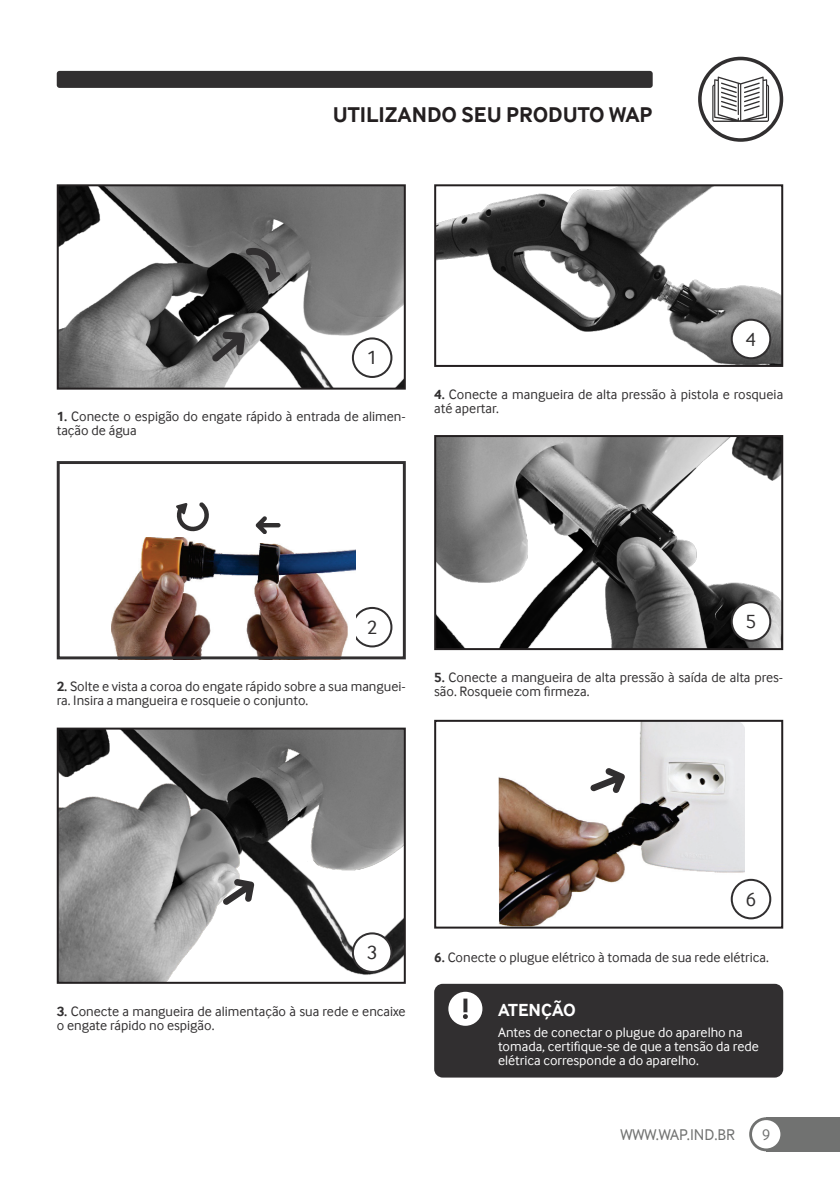
<style>
.page{position:relative;width:840px;height:1191px;background:#fff}
.page>*{position:absolute;margin:0;border:0;box-sizing:border-box;transform-origin:0 0}
.t1{font:700 22px "Inter Face";color:#231f20}
.t2{font:20px "Inter Face";color:#312f30}
.t3{font:700 18px "Inter Face";color:#fff}
.t4{font:16px "Inter Face";color:#717271}
.t5{font:14px/14px "Inter Face";color:#312f30}
.t6{font:14px/14px "Inter Face";color:#fff}
.s1{font-weight:700}
</style>
<div class="page">
<div style="left:765px;top:1117px;width:74px;height:34px;background:#717271"></div>
<svg style="left:748px;top:1117px;width:34px;height:34px"></svg>
<div style="left:751px;top:1120px;width:29px;height:28px;background:#fff;border-radius:50%"></div>
<div style="left:57px;top:71px;width:595px;height:17px;background:#312f30;border-radius:3px"></div>
<svg style="left:697px;top:57px;width:85px;height:85px"></svg>
<div style="left:701px;top:60px;width:78px;height:78px;background:#fff;border-radius:50%"></div>
<svg style="left:712px;top:77px;width:56px;height:45px"></svg>
<img style="left:437px;top:438px;width:342px;height:209px">
<div style="left:434px;top:435px;width:348px;height:215px;border:2px solid #231f20"></div>
<img style="left:437px;top:187px;width:342px;height:177px">
<div style="left:434px;top:184px;width:348px;height:183px;border:2px solid #231f20"></div>
<img style="left:60px;top:730px;width:342px;height:250px">
<div style="left:57px;top:727px;width:348px;height:256px;border:2px solid #231f20"></div>
<img style="left:60px;top:187px;width:342px;height:199px">
<div style="left:57px;top:184px;width:348px;height:205px;border:2px solid #231f20"></div>
<svg style="left:212px;top:332px;width:33px;height:30px"></svg>
<svg style="left:222px;top:878px;width:32px;height:27px"></svg>
<svg style="left:351px;top:337px;width:41px;height:41px"></svg>
<div style="left:354px;top:339px;width:36px;height:37px;background:#fff;border-radius:50%"></div>
<svg style="left:351px;top:607px;width:41px;height:40px"></svg>
<div style="left:354px;top:609px;width:36px;height:36px;background:#fff;border-radius:50%"></div>
<svg style="left:351px;top:932px;width:41px;height:41px"></svg>
<div style="left:354px;top:934px;width:36px;height:37px;background:#fff;border-radius:50%"></div>
<svg style="left:730px;top:319px;width:40px;height:40px"></svg>
<div style="left:732px;top:321px;width:36px;height:36px;background:#fff;border-radius:50%"></div>
<svg style="left:730px;top:601px;width:40px;height:41px"></svg>
<div style="left:732px;top:603px;width:36px;height:37px;background:#fff;border-radius:50%"></div>
<svg style="left:245px;top:246px;width:35px;height:36px"></svg>
<div style="left:434px;top:983px;width:348px;height:94px;background:#312f30;border-radius:9px"></div>
<div style="left:448px;top:991px;width:34px;height:34px;background:#fff;border-radius:50%"></div>
<svg style="left:463px;top:998px;width:4px;height:21px"></svg>
<img style="left:498px;top:723px;width:246px;height:202px">
<div style="left:434px;top:720px;width:348px;height:208px;border:2px solid #231f20"></div>
<svg style="left:589px;top:767px;width:35px;height:26px"></svg>
<svg style="left:730px;top:879px;width:40px;height:40px"></svg>
<div style="left:732px;top:881px;width:36px;height:36px;background:#fff;border-radius:50%"></div>
<img style="left:111px;top:537px;width:244px;height:118px">
<div style="left:57px;top:461px;width:348px;height:198px;border:3px solid #312f30"></div>
<svg style="left:255px;top:516px;width:25px;height:18px"></svg>
<svg style="left:176px;top:502px;width:33px;height:30px"></svg>
<h1 class="t1" style="left:332px;top:102px;width:321px">UTILIZANDO SEU PRODUTO WAP</h1>
<h2 class="t2" style="left:366px;top:346px;width:12px">1</h2>
<h2 class="t2" style="left:745px;top:328px;width:12px">4</h2>
<p class="t5" style="left:57px;top:410px;width:350px"><span class="s1">1.</span> Conecte o espigão do engate rápido à entrada de alimen&shy;tação de água</p>
<p class="t5" style="left:434px;top:387px;width:350px"><span class="s1">4.</span> Conecte a mangueira de alta pressão à pistola e rosqueia até apertar.</p>
<h2 class="t2" style="left:366px;top:616px;width:12px">2</h2>
<p class="t5" style="left:57px;top:679px;width:350px"><span class="s1">2.</span> Solte e vista a coroa do engate rápido sobre a sua manguei&shy;ra. Insira a mangueira e rosqueie o conjunto.</p>
<h2 class="t2" style="left:745px;top:610px;width:12px">5</h2>
<p class="t5" style="left:434px;top:670px;width:350px"><span class="s1">5.</span> Conecte a mangueira de alta pressão à saída de alta pres&shy;são. Rosqueie com firmeza.</p>
<h2 class="t2" style="left:366px;top:941px;width:12px">3</h2>
<p class="t5" style="left:57px;top:1004px;width:350px"><span class="s1">3.</span> Conecte a mangueira de alimentação à sua rede e encaixe o engate rápido no espigão.</p>
<h2 class="t2" style="left:745px;top:887px;width:12px">6</h2>
<p class="t5" style="left:434px;top:950px;width:336px"><span class="s1">6.</span> Conecte o plugue elétrico à tomada de sua rede elétrica.</p>
<p class="t3" style="left:497px;top:999px;width:79px">ATENÇÃO</p>
<p class="t6" style="left:497px;top:1025px;width:262px">Antes de conectar o plugue do aparelho na tomada, certifique-se de que a tensão da rede elétrica corresponde a do aparelho.</p>
<p class="t4" style="left:620px;top:1125px;width:116px">WWW.WAP.IND.BR</p>
<p class="t4" style="left:761px;top:1125px;width:10px">9</p>
</div>
